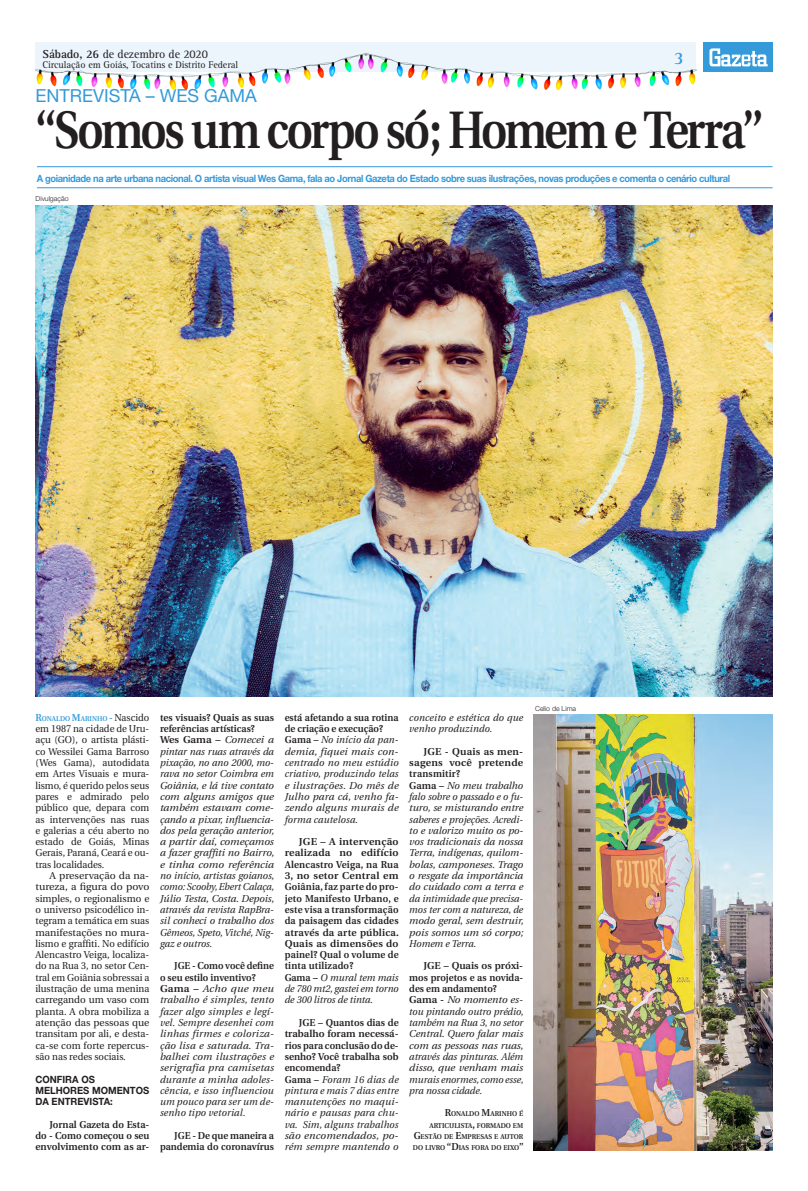
<style>
.page{position:relative;width:808px;height:1191px;background:#fff}
.page>*{position:absolute;margin:0;border:0;box-sizing:border-box;transform-origin:0 0}
.Manchete{font:600 52.5px "Utopia";letter-spacing:-.055em;color:#231f20;scale:.86 1}
.Retranca{font:18px "Helvetica Neue";color:#349ada}
.t1{font:700 18px "Rotis Serif";color:#349ada}
.t2{font:12px "Rotis Serif";letter-spacing:-.01em;color:#231f20}
.TExto_Corrido{font:italic 10px/11.3px "Utopia";color:#231f20;text-align:justify}
.TExto_Corrido-2{font:italic 10px/11.3px "Utopia";color:#231f20;text-align:justify;scale:1.04 1}
.TExto_Corrido-3{font:10px/11.3px "Utopia";color:#231f20;text-align:justify;scale:1.04 1}
.TExto_Corrido-4{font:italic 10px/11.3px "Utopia";color:#231f20;text-align:justify;scale:.95 1}
.Repórter{font:10px/11.3px "Utopia";color:#231f20;text-align:justify;scale:.95 1}
.TExto_Corrido-5{font:italic 10px/11.3px "Utopia";color:#231f20;text-align:justify;scale:1.06 1}
.TExto_Corrido-6{font:600 10px/11.3px "Utopia";color:#231f20;text-align:justify;scale:1.04 1}
.TExto_Corrido-7{font:600 10px/11.3px "Utopia";color:#231f20;text-align:justify}
.Olho{font:700 10px "Helvetica Neue";letter-spacing:-.04em;color:#349ada;scale:.94 1}
.TExto_Corrido-8{font:600 10px/11.3px "Utopia";color:#231f20;text-align:right;scale:.95 1}
.TExto_Corrido-9{font:600 10px/11.3px "Utopia";color:#231f20;text-align:justify;scale:.96 1}
.t3{font:10px "Rotis Serif";letter-spacing:-.01em;color:#231f20}
.Intertítulo{font:700 10px/11.3px "Helvetica Neue";color:#231f20;scale:.95 1}
.TExto_Corrido-10{font:600 10px/11.3px "Utopia";color:#231f20;scale:.94 1}
.TExto_Corrido-11{font:italic 10px/11.3px "Utopia";letter-spacing:.02em;color:#231f20;scale:.96 1}
.TExto_Corrido-12{font:600 7px/11.3px "Utopia";color:#231f20;text-align:right;scale:.95 1}
.Repórter-2{font:600 7px "Utopia";color:#349ada;scale:.95 1}
.Crédito_Fotógrafo{font:300 7px "Helvetica Neue";color:#231f20}
.s1{font-weight:700}
.s2{font-size:10px}
.s3{font-weight:400;font-size:10px;color:#231f20}
.s4{font-weight:600;font-style:normal}
</style>
<div class="page">
<div style="left:35px;top:43px;width:661px;height:29px;background:#ebf5fb"></div>
<div style="left:703px;top:43px;width:69px;height:29px;background:#349ada"></div>
<svg style="left:709px;top:48px;width:59px;height:18px"></svg>
<hr style="left:37px;top:166px;width:735px;height:1px;background:#349ada">
<hr style="left:37px;top:187px;width:735px;height:1px;background:#349ada">
<img style="left:36px;top:54px;width:660px;height:37px">
<img style="left:35px;top:205px;width:737px;height:491px">
<img style="left:534px;top:714px;width:238px;height:436px">
<p class="t2" style="left:43px;top:47px;width:167px"><span class="s1">Sábado, 26</span> de dezembro de 2020</p>
<p class="t3" style="left:43px;top:59px;width:197px">Circulação em Goiás, Tocatins e Distrito Federal</p>
<p class="t1" style="left:674px;top:48px;width:12px">3</p>
<p class="Retranca" style="left:35px;top:85px;width:223px">ENTREVISTA – WES GAMA</p>
<p class="Manchete" style="left:35px;top:101px;width:848px">“Somos um corpo só; Homem e Terra”</p>
<p class="Olho" style="left:37px;top:172px;width:739px">A goianidade na arte urbana nacional. O artista visual Wes Gama, fala ao Jornal Gazeta do Estado sobre suas ilustrações, novas produções e comenta o cenário cultural</p>
<p class="Crédito_Fotógrafo" style="left:36px;top:195px;width:35px">Divulgação</p>
<p class="Repórter-2" style="left:35px;top:714px;width:121px"><span class="s2">R</span>ONALDO <span class="s2">M</span>ARINHO <span class="s2">-</span> <span class="s3">Nascido</span></p>
<p class="Repórter" style="left:35px;top:723px;width:121px">em 1987 na cidade de Uru&shy;açu (GO), o artista plásti&shy;co Wessilei Gama Barroso (Wes Gama), autodidata em Artes Visuais e mura&shy;lismo, é querido pelos seus pares e admirado pelo público que, depara com as intervenções nas ruas e galerias a céu aberto no estado de Goiás, Minas Gerais, Paraná, Ceará e ou&shy;tras localidades.</p>
<p class="TExto_Corrido-3" style="left:35px;top:870px;width:111px;text-indent:14px">A preservação da na&shy;tureza, a figura do povo simples, o regionalismo e o universo psicodélico in&shy;tegram a temática em suas manifestações no mura&shy;lismo e graffiti. No edifício Alencastro Veiga, localiza&shy;do na Rua 3, no setor Cen&shy;tral em Goiânia sobressai a ilustração de uma menina carregando um vaso com planta. A obra mobiliza a atenção das pessoas que transitam por ali, e desta&shy;ca-se com forte repercus&shy;são nas redes sociais.</p>
<p class="Intertítulo" style="left:35px;top:1073px;width:121px">CONFIRA OS<br>MELHORES MOMENTOS<br>DA ENTREVISTA:</p>
<p class="TExto_Corrido-9" style="left:35px;top:1118px;width:120px;text-indent:14px">Jornal Gazeta do Esta&shy;do - Como começou o seu envolvimento com as ar-</p>
<p class="TExto_Corrido-7" style="left:160px;top:712px;width:115px">tes visuais? Quais as suas referências artísticas?</p>
<p class="TExto_Corrido-2" style="left:160px;top:734px;width:111px"><span class="s4">Wes Gama –</span> Comecei a pintar nas ruas através da pixação, no ano 2000, mo&shy;rava no setor Coimbra em Goiânia, e lá tive contato com alguns amigos que também estavam come&shy;çando a pixar, influencia&shy;dos pela geração anterior, a partir daí, começamos a fazer graffiti no Bairro, e tinha como referência no início, artistas goianos, como: Scooby, Ebert Calaça, Júlio Testa, Costa. Depois, através da revista RapBra&shy;sil conheci o trabalho dos Gêmeos, Speto, Vitché, Nig&shy;gaz e outros.</p>
<p class="TExto_Corrido-10" style="left:160px;top:960px;width:123px;text-indent:14px">JGE - Como você define o seu estilo inventivo?</p>
<p class="TExto_Corrido-5" style="left:160px;top:983px;width:109px"><span class="s4">Gama –</span> Acho que meu trabalho é simples, tento fazer algo simples e legí&shy;vel. Sempre desenhei com linhas firmes e coloriza&shy;ção lisa e saturada. Tra&shy;balhei com ilustrações e serigrafia pra camisetas durante a minha adoles&shy;cência, e isso influenciou um pouco para ser um de&shy;senho tipo vetorial.</p>
<p class="TExto_Corrido-8" style="left:160px;top:1130px;width:121px">JGE - De que maneira a pandemia do coronavírus</p>
<p class="TExto_Corrido-8" style="left:285px;top:712px;width:121px;text-align:left">está afetando a sua rotina de criação e execução?</p>
<p class="TExto_Corrido-4" style="left:285px;top:734px;width:121px"><span class="s4">Gama –</span> No início da pan&shy;demia, fiquei mais con&shy;centrado no meu estúdio criativo, produzindo telas e ilustrações. Do mês de Julho para cá, venho fa&shy;zendo alguns murais de forma cautelosa.</p>
<p class="TExto_Corrido-6" style="left:285px;top:836px;width:111px;text-indent:14px">JGE – A intervenção realizada no edifício Alencastro Veiga, na Rua 3, no setor Central em Goiânia, faz parte do pro&shy;jeto Manifesto Urbano, e este visa a transformação da paisagem das cidades através da arte pública.<br>Quais as dimensões do painel? Qual o volume de tinta utilizado?</p>
<p class="TExto_Corrido-4" style="left:285px;top:972px;width:121px"><span class="s4">Gama –</span> O mural tem mais de 780 mt2, gastei em torno de 300 litros de tinta.</p>
<p class="TExto_Corrido-7" style="left:285px;top:1017px;width:115px;text-indent:14px">JGE – Quantos dias de trabalho foram necessá&shy;rios para conclusão do de&shy;senho? Você trabalha sob encomenda?</p>
<p class="TExto_Corrido-4" style="left:285px;top:1073px;width:121px"><span class="s4">Gama –</span> Foram 16 dias de pintura e mais 7 dias entre manutenções no maqui&shy;nário e pausas para chu&shy;va. Sim, alguns trabalhos são encomendados, po&shy;rém sempre mantendo o</p>
<p class="TExto_Corrido-11" style="left:409px;top:712px;width:120px">conceito e estética do que venho produzindo.</p>
<p class="TExto_Corrido-7" style="left:409px;top:745px;width:115px;text-indent:14px">JGE - Quais as men&shy;sagens você pretende transmitir?</p>
<p class="TExto_Corrido" style="left:409px;top:779px;width:116px"><span class="s4">Gama –</span> No meu trabalho falo sobre o passado e o fu&shy;turo, se misturando entre saberes e projeções. Acredi&shy;to e valorizo muito os po&shy;vos tradicionais da nossa Terra, indígenas, quilom&shy;bolas, camponeses. Trago o resgate da importância do cuidado com a terra e da intimidade que precisa&shy;mos ter com a natureza, de modo geral, sem destruir, pois somos um só corpo; Homem e Terra.</p>
<p class="TExto_Corrido-7" style="left:409px;top:960px;width:115px;text-indent:14px">JGE – Quais os próxi&shy;mos projetos e as novida&shy;des em andamento?</p>
<p class="TExto_Corrido" style="left:409px;top:994px;width:116px"><span class="s4">Gama -</span> No momento es&shy;tou pintando outro prédio, também na Rua 3, no setor Central. Quero falar mais com as pessoas nas ruas, através das pinturas. Além disso, que venham mais murais enormes, como esse, pra nossa cidade.</p>
<p class="TExto_Corrido-12" style="left:413px;top:1108px;width:118px"><span class="s2">R</span>ONALDO <span class="s2">M</span>ARINHO É<br>ARTICULISTA<span class="s2">,</span> FORMADO EM<br><span class="s2">G</span>ESTÃO DE <span class="s2">E</span>MPRESAS E AUTOR<br>DO LIVRO <span class="s2">“D</span>IAS FORA DO EIXO<span class="s2">”</span></p>
<p class="Crédito_Fotógrafo" style="left:535px;top:704px;width:43px">Celio de Lima</p>
</div>
